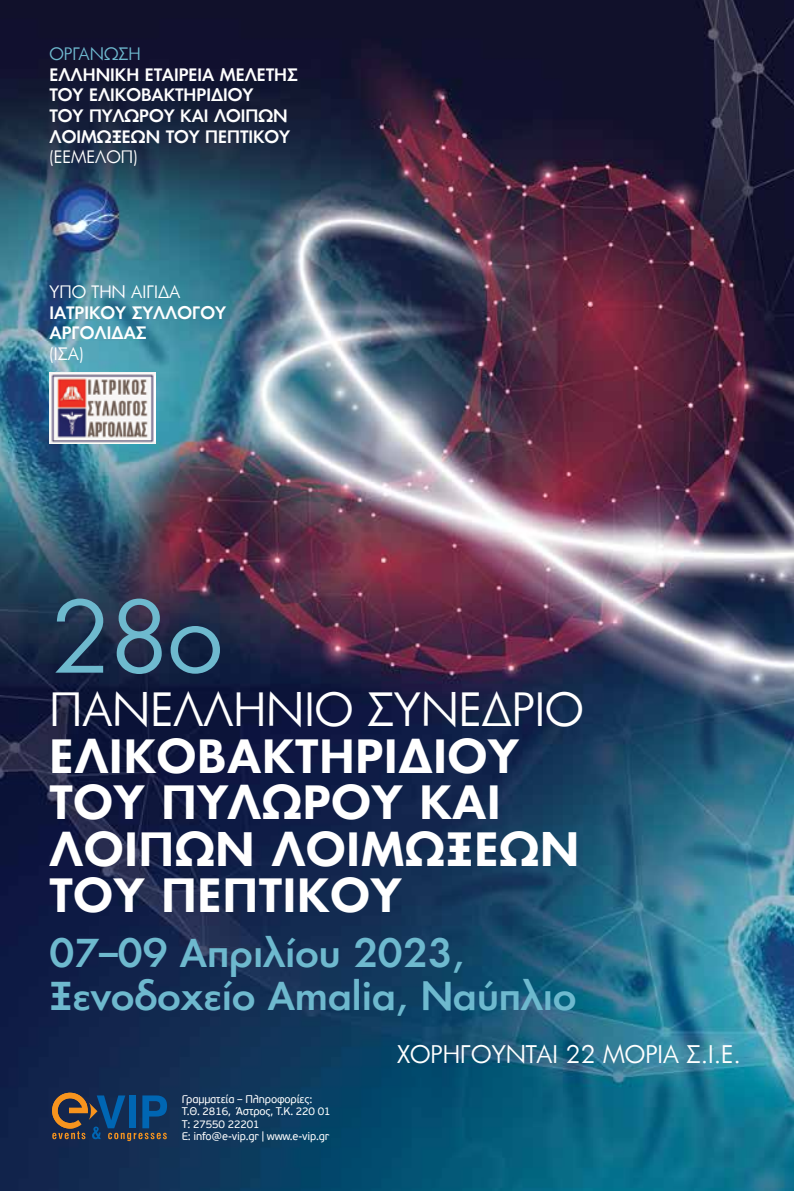
<style>
.page{position:relative;width:794px;height:1191px;background:#fff}
.page>*{position:absolute;margin:0;border:0;box-sizing:border-box;transform-origin:0 0}
.t1{font:96.42px "PF Futura Neu";color:#6eb9ce}
.t2{font:600 44.8px/46.6px "PF Futura Neu";letter-spacing:.02em;color:#fff}
.t3{font:44.8px "PF Futura Neu";color:#fff}
.t4{font:500 37.62px/43.2px "PF Futura Neu";color:#6eb9ce}
.t5{font:23.8px "PF Futura Neu";color:#fff}
.t6{font:500 16.8px/20.7px "PF Futura Neu";color:#fff}
.t7{font:16.8px "PF Futura Neu";color:#fff}
.t8{font:16.8px "PF Futura Neu";color:#6eb9ce}
.t9{font:11.03px/12.4px "PF Beau Sans Pro";letter-spacing:-.015em;color:#fff}
</style>
<div class="page">
<img style="left:0;top:0;width:794px;height:1191px">
<svg style="left:50px;top:1090px;width:117px;height:51px;background:#2d435c"></svg>
<div style="left:69px;top:1107px;width:19px;height:6px;background:#f7941e"></div>
<img style="left:50px;top:372px;width:106px;height:72px">
<p class="t8" style="left:50px;top:43px;width:93px">ΟΡΓΑΝΩΣΗ</p>
<p class="t6" style="left:50px;top:64px;width:250px">ΕΛΛΗΝΙΚΗ ΕΤΑΙΡΕΙΑ ΜΕΛΕΤΗΣ<br>ΤΟΥ ΕΛΙΚΟΒΑΚΤΗΡΙΔΙΟΥ<br>ΤΟΥ ΠΥΛΩΡΟΥ ΚΑΙ ΛΟΙΠΩΝ<br>ΛΟΙΜΩΞΕΩΝ ΤΟΥ ΠΕΠΤΙΚΟΥ</p>
<p class="t7" style="left:50px;top:146px;width:90px">(ΕΕΜΕΛΟΠ)</p>
<p class="t7" style="left:50px;top:281px;width:132px">ΥΠΟ ΤΗΝ ΑΙΓΙΔΑ</p>
<p class="t6" style="left:50px;top:302px;width:178px">ΙΑΤΡΙΚΟΥ ΣΥΛΛΟΓΟΥ<br>ΑΡΓΟΛΙΔΑΣ</p>
<p class="t7" style="left:50px;top:342px;width:35px">(ΙΣΑ)</p>
<h1 class="t1" style="left:50px;top:574px;width:175px">28ο</h1>
<h2 class="t3" style="left:50px;top:680px;width:535px">ΠΑΝΕΛΛΗΝΙΟ ΣΥΝΕΔΡΙΟ</h2>
<h2 class="t2" style="left:50px;top:731px;width:531px">ΕΛΙΚΟΒΑΚΤΗΡΙΔΙΟΥ<br>ΤΟΥ ΠΥΛΩΡΟΥ ΚΑΙ<br>ΛΟΙΠΩΝ ΛΟΙΜΩΞΕΩΝ<br>ΤΟΥ ΠΕΠΤΙΚΟΥ</h2>
<h3 class="t4" style="left:50px;top:930px;width:528px">07–09 Απριλίου 2023,<br>Ξενοδοχείο Amalia, Ναύπλιο</h3>
<h3 class="t5" style="left:397px;top:1038px;width:345px">ΧΟΡΗΓΟΥΝΤΑΙ 22 ΜΟΡΙΑ Σ.Ι.Ε.</h3>
<p class="t9" style="left:182px;top:1093px;width:150px">Γραμματεία – Πληροφορίες:<br>Τ.Θ. 2816, Άστρος, Τ.Κ. 220 01<br>Τ: 27550 22201<br>E: info@e-vip.gr | www.e-vip.gr</p>
</div>
